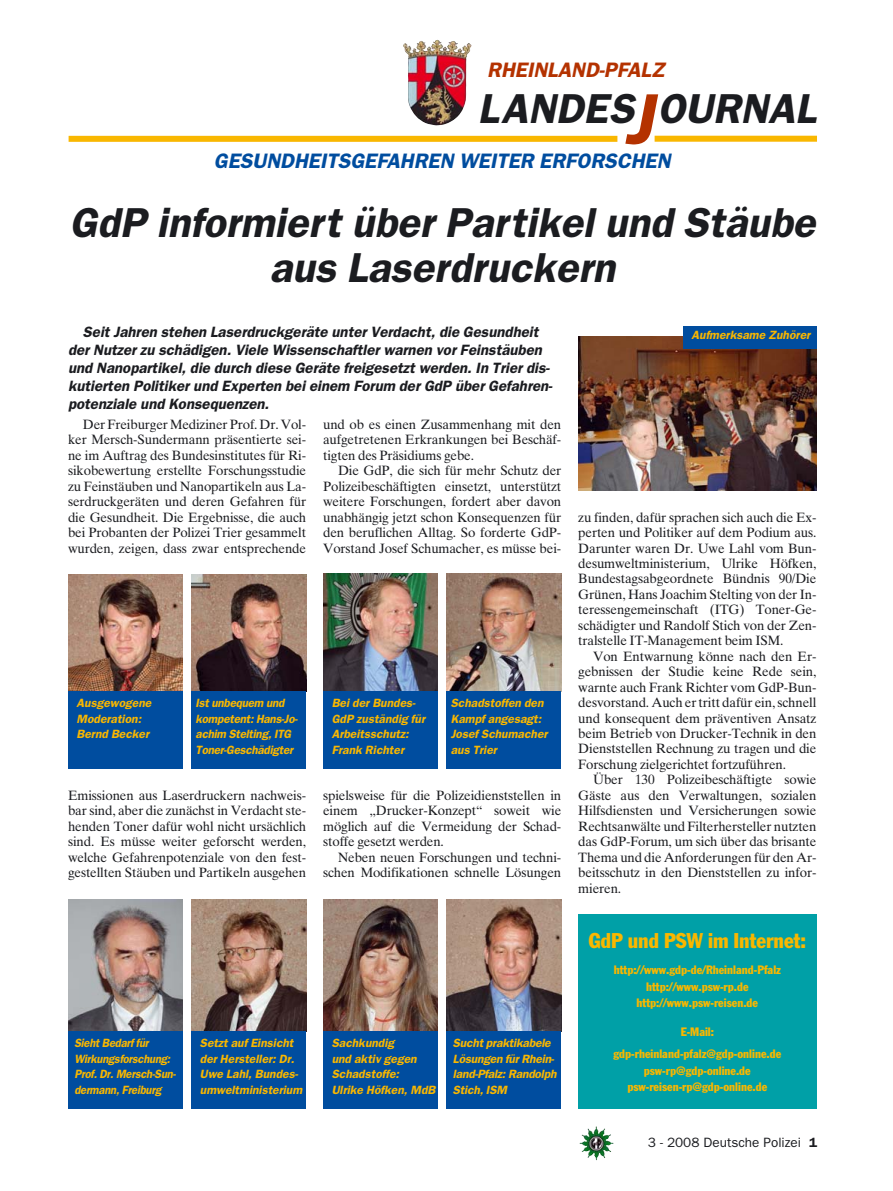
<style>
.page{position:relative;width:893px;height:1191px;background:#fff}
.page>*{position:absolute;margin:0;border:0;box-sizing:border-box;transform-origin:0 0}
.t1{font:italic 600 42px/45px "Franklin Gothic";color:#1b1c20;text-align:center}
.t2{font:italic 600 21px "Franklin Gothic";color:#004d9f}
.t3{font:condensed 21px "Franklin Gothic";color:#f9b700}
.t4{font:italic 600 21px "Franklin Gothic";color:#b43200}
.t5{font:italic 600 15px/18px "Franklin Gothic";color:#1b1c20}
.t6{font:13.5px/15.5px "Times Ten";letter-spacing:-.01em;color:#1b1c20;text-align:justify}
.t7{font:13.5px "Franklin Gothic";color:#1b1c20}
.t8{font:italic 600 12px/15.5px "Franklin Gothic";color:#f9b700}
.t9{font:condensed 12px/16.5px "Franklin Gothic";color:#f9b700;text-align:center}
.t10{font:italic 600 12px/15.5px "Franklin Gothic";color:#f9b700;scale:.93 1}
.t11{font:italic 600 12px/15.5px "Franklin Gothic";letter-spacing:-.02em;color:#f9b700}
.s1{font-size:72px;color:#b43200}
.s2{font-weight:600}
</style>
<div class="page">
<img style="left:582px;top:1128px;width:31px;height:32px">
<img style="left:403px;top:41px;width:69px;height:85px">
<div style="left:69px;top:136px;width:548px;height:6px;background:#f9b700"></div>
<div style="left:655px;top:136px;width:162px;height:6px;background:#f9b700"></div>
<div style="left:578px;top:914px;width:238px;height:195px;background:#00a0a7"></div>
<img style="left:68px;top:574px;width:115px;height:117px">
<div style="left:68px;top:691px;width:115px;height:78px;background:#004d9f"></div>
<img style="left:68px;top:899px;width:115px;height:132px">
<div style="left:68px;top:1031px;width:115px;height:78px;background:#004d9f"></div>
<img style="left:323px;top:573px;width:115px;height:118px">
<div style="left:323px;top:691px;width:115px;height:78px;background:#004d9f"></div>
<img style="left:446px;top:899px;width:115px;height:132px">
<div style="left:446px;top:1031px;width:115px;height:78px;background:#004d9f"></div>
<img style="left:446px;top:573px;width:115px;height:118px">
<div style="left:446px;top:691px;width:115px;height:78px;background:#004d9f"></div>
<img style="left:191px;top:899px;width:115px;height:132px">
<div style="left:191px;top:1031px;width:115px;height:78px;background:#004d9f"></div>
<img style="left:323px;top:899px;width:115px;height:132px">
<div style="left:323px;top:1031px;width:115px;height:78px;background:#004d9f"></div>
<img style="left:191px;top:574px;width:115px;height:117px">
<div style="left:191px;top:691px;width:115px;height:78px;background:#004d9f"></div>
<img style="left:578px;top:336px;width:238px;height:155px">
<div style="left:683px;top:326px;width:133px;height:22px;background:#004d9f"></div>
<h2 class="t4" style="left:487px;top:62px;width:183px">RHEINLAND-PFALZ</h2>
<h1 class="t1" style="left:478px;top:90px;width:340px">LANDES<span class="s1">J</span>OURNAL</h1>
<h2 class="t2" style="left:214px;top:154px;width:462px">GESUNDHEITSGEFAHREN WEITER ERFORSCHEN</h2>
<h1 class="t1" style="left:69px;top:204px;width:754px">GdP informiert über Partikel und Stäube aus Laserdruckern</h1>
<p class="t5" style="left:68px;top:324px;width:488px;text-indent:15px">Seit Jahren stehen Laserdruckgeräte unter Verdacht, die Gesundheit der Nutzer zu schädigen. Viele Wissenschaftler warnen vor Feinstäuben und Nanopartikel, die durch diese Geräte freigesetzt werden. In Trier dis&shy;kutierten Politiker und Experten bei einem Forum der GdP über Gefahren&shy;potenziale und Konsequenzen.</p>
<p class="t6" style="left:68px;top:418px;width:240px;text-indent:15px">Der Freiburger Mediziner Prof. Dr. Vol&shy;ker Mersch-Sundermann präsentierte sei&shy;ne im Auftrag des Bundesinstitutes für Ri&shy;sikobewertung erstellte Forschungsstudie zu Feinstäuben und Nanopartikeln aus La&shy;serdruckgeräten und deren Gefahren für die Gesundheit. Die Ergebnisse, die auch bei Probanten der Polizei Trier gesammelt wurden, zeigen, dass zwar entsprechende</p>
<p class="t6" style="left:323px;top:418px;width:240px">und ob es einen Zusammenhang mit den aufgetretenen Erkrankungen bei Beschäf&shy;tigten des Präsidiums gebe.</p>
<p class="t6" style="left:323px;top:464px;width:240px;text-indent:15px">Die GdP, die sich für mehr Schutz der Polizeibeschäftigten einsetzt, unterstützt weitere Forschungen, fordert aber davon unabhängig jetzt schon Konsequenzen für den beruflichen Alltag. So forderte GdP-Vorstand Josef Schumacher, es müsse bei-</p>
<p class="t8" style="left:77px;top:696px;width:78px">Ausgewogene<br>Moderation:<br>Bernd Becker</p>
<p class="t8" style="left:196px;top:696px;width:105px">Ist unbequem und kompetent:Hans-Jo - achim Stelting,ITG<br>Toner-Geschädigter</p>
<p class="t6" style="left:68px;top:789px;width:240px">Emissionen aus Laserdruckern nachweis&shy;bar sind, aber die zunächst in Verdacht ste&shy;henden Toner dafür wohl nicht ursächlich sind. Es müsse weiter geforscht werden, welche Gefahrenpotenziale von den fest&shy;gestellten Stäuben und Partikeln ausgehen</p>
<p class="t8" style="left:332px;top:696px;width:97px">Bei der Bundes-<br>GdP zuständig für<br>Arbeitsschutz:<br>Frank Richter</p>
<p class="t8" style="left:451px;top:696px;width:100px">Schadstoffen den<br>Kampf angesagt:<br>Josef Schumacher aus Trier</p>
<p class="t6" style="left:323px;top:789px;width:240px">spielsweise für die Polizeidienststellen in einem „Drucker-Konzept“ soweit wie möglich auf die Vermeidung der Schad&shy;stoffe gesetzt werden.</p>
<p class="t6" style="left:323px;top:850px;width:240px;text-align:right">Neben neuen Forschungen und techni&shy;schen Modifikationen schnelle Lösungen</p>
<p class="t10" style="left:74px;top:1036px;width:112px">Sieht Bedarf für<br>Wirkungsforschung:<br>Prof.Dr.Mersch-Sun - dermann,Freiburg</p>
<p class="t8" style="left:200px;top:1036px;width:106px">Setzt auf Einsicht der Hersteller: Dr.<br>Uwe Lahl, Bundes - umwelt ministerium</p>
<p class="t8" style="left:332px;top:1036px;width:107px">Sachkundig<br>und aktiv gegen<br>Schadstoffe:<br>Ulrike Höfken, MdB</p>
<p class="t11" style="left:453px;top:1036px;width:107px">Sucht praktikabele<br>Lösungen fürRhein&shy;land-Pfalz:Randolph<br>Stich,ISM</p>
<p class="t8" style="left:691px;top:328px;width:122px">Aufmerksame Zuhörer</p>
<p class="t6" style="left:578px;top:510px;width:240px">zu finden, dafür sprachen sich auch die Ex&shy;perten und Politiker auf dem Podium aus.<br>Darunter waren Dr. Uwe Lahl vom Bun&shy;desumweltministerium, Ulrike Höfken, Bundestagsabgeordnete Bündnis 90/Die Grünen, Hans Joachim Stelting von der In&shy;teressengemeinschaft (ITG) Toner-Ge&shy;schädigter und Randolf Stich von der Zen&shy;tralstelle IT-Management beim ISM.</p>
<p class="t6" style="left:578px;top:650px;width:240px;text-indent:15px">Von Entwarnung könne nach den Er&shy;gebnissen der Studie keine Rede sein, warnte auch Frank Richter vom GdP-Bun&shy;desvorstand. Auch er tritt dafür ein, schnell und konsequent dem präventiven Ansatz beim Betrieb von Drucker-Technik in den Dienststellen Rechnung zu tragen und die Forschung zielgerichtet fortzuführen.</p>
<p class="t6" style="left:578px;top:773px;width:240px;text-indent:15px">Über 130 Polizeibeschäftigte sowie Gäste aus den Verwaltungen, sozialen Hilfsdiensten und Versicherungen sowie Rechtsanwälte und Filterhersteller nutzten das GdP-Forum, um sich über das brisante Thema und die Anforderungen für den Ar&shy;beitsschutz in den Dienststellen zu infor&shy;mieren.</p>
<h2 class="t3" style="left:589px;top:933px;width:219px">GdP und PSW im Internet:</h2>
<p class="t9" style="left:614px;top:962px;width:169px">http://www.gdp-de/Rheinland-Pfalz http://www.psw-rp.de http://www.psw-reisen.de</p>
<p class="t9" style="left:613px;top:1020px;width:169px;line-height:22.8px">E-Mail: gdp-rheinland-pfalz@gdp-online.de</p>
<p class="t9" style="left:627px;top:1063px;width:141px">psw-rp@gdp-online.de psw-reisen-rp@gdp-online.de</p>
<p class="t7" style="left:648px;top:1138px;width:171px">3 - 2008 Deutsche Polizei <span class="s2">1</span></p>
</div>
